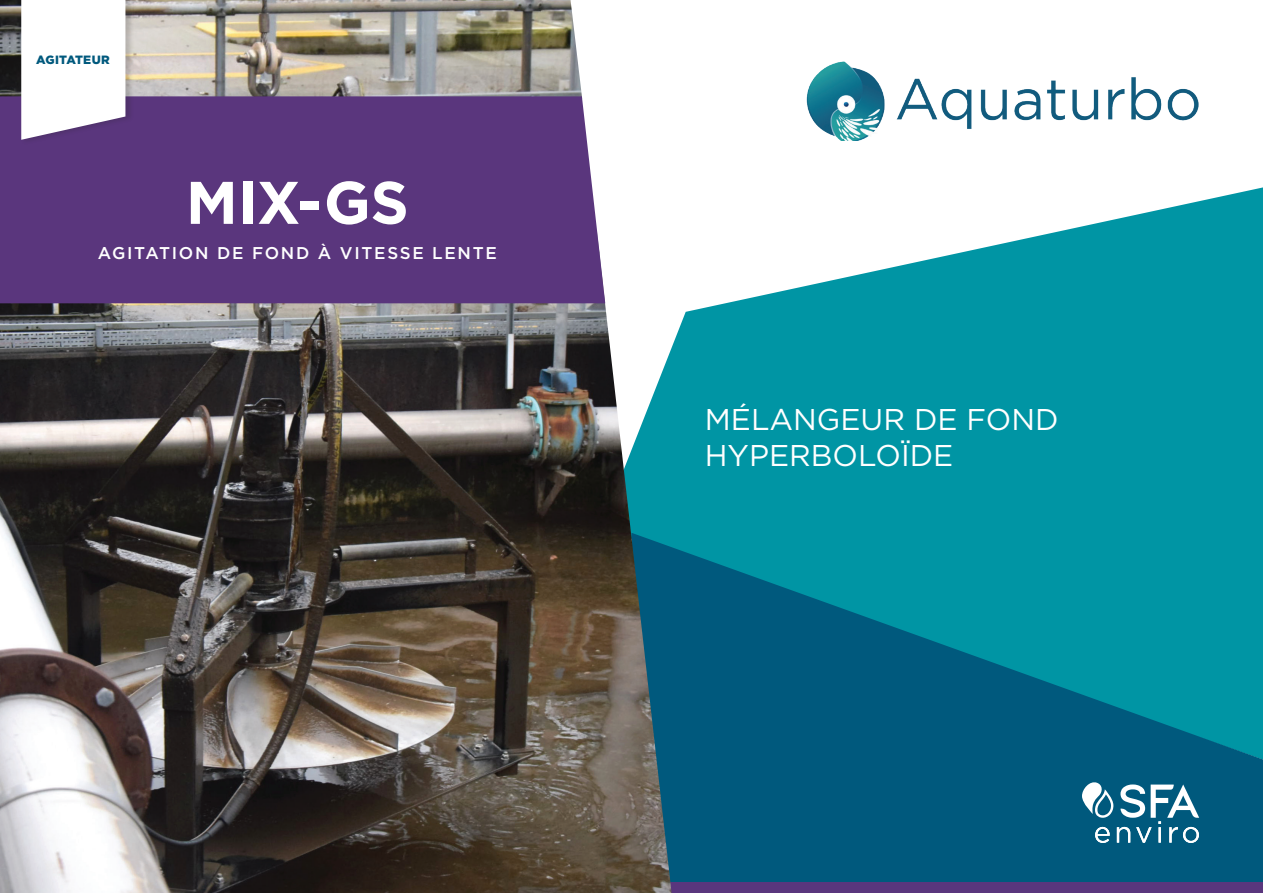
<style>
.page{position:relative;width:1263px;height:893px;background:#fff}
.page>*{position:absolute;margin:0;border:0;box-sizing:border-box;transform-origin:0 0}
.t1{font:700 60px "Gotham";color:#fff}
.t2{font:30px/36px "Gotham";color:#fff}
.t3{font:500 17.1px "Gotham";letter-spacing:.1em;color:#fff}
.t4{font:900 12px "Gotham";letter-spacing:.01em;color:#00597d}
</style>
<div class="page">
<svg style="left:672px;top:187px;width:591px;height:346px;fill:#0095a4"></svg>
<svg style="left:672px;top:533px;width:591px;height:349px;background:#006e8a"></svg>
<div style="left:592px;top:882px;width:671px;height:11px;background:#5a367d"></div>
<img style="left:806px;top:61px;width:393px;height:80px">
<svg style="left:1082px;top:780px;width:117px;height:63px"></svg>
<img style="left:0;top:0;width:582px;height:96px">
<img style="left:0;top:301px;width:672px;height:592px">
<div style="left:0;top:96px;width:605px;height:207px;background:#5a367d"></div>
<div style="left:21px;top:0;width:113px;height:145px;background:#231f20;opacity:.2"></div>
<svg style="left:21px;top:0;width:104px;height:140px"></svg>
<p class="t4" style="left:36px;top:52px;width:75px">AGITATEUR</p>
<h1 class="t1" style="left:186px;top:163px;width:224px">MIX-GS</h1>
<p class="t3" style="left:98px;top:242px;width:401px">AGITATION DE FOND À VITESSE LENTE</p>
<h2 class="t2" style="left:705px;top:401px;width:355px">MÉLANGEUR DE FOND<br>HYPERBOLOÏDE</h2>
</div>
